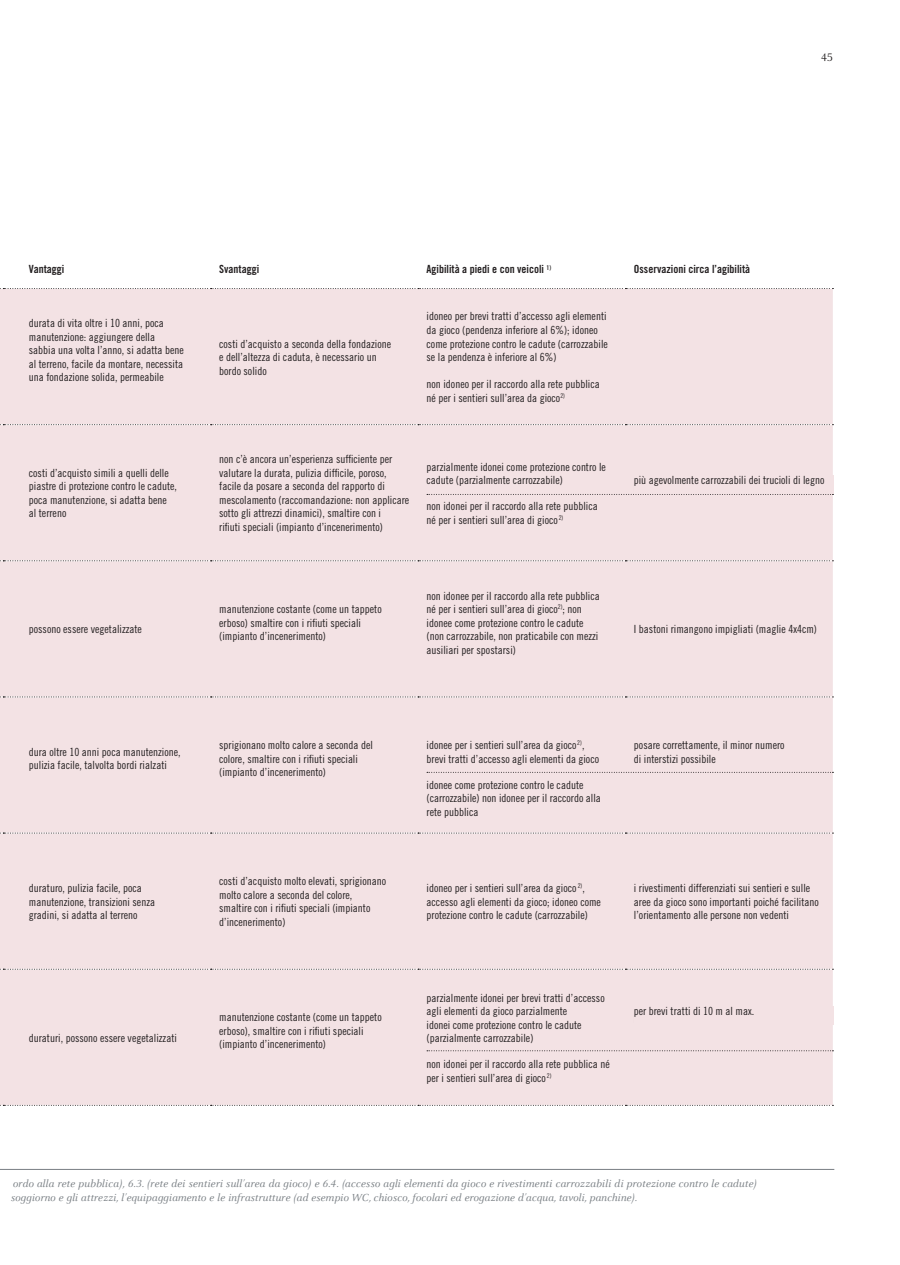
<style>
.page{position:relative;width:900px;height:1265px;background:#fff}
.page>*{position:absolute;margin:0;border:0;box-sizing:border-box;transform-origin:0 0}
.t1{font:12px "Celeste Caps";color:#231f20}
.t2{font:11.25px/13.5px "Trade Gothic Cond Eighteen";color:#231f20}
.t3{font:italic 11.25px/14.2px "Celeste";letter-spacing:.01em;color:#787e83}
.t4{font:11.25px "Trade Gothic Bold Cond Twenty";color:#231f20}
.s1{font-family:"Celeste Caps"}
</style>
<div class="page">
<div style="left:0;top:289px;width:832px;height:815px;background:#f3e2e4"></div>
<svg style="left:0;top:424px;width:833px;height:1px"></svg>
<svg style="left:0;top:560px;width:833px;height:1px"></svg>
<svg style="left:0;top:696px;width:833px;height:1px"></svg>
<svg style="left:0;top:832px;width:833px;height:1px"></svg>
<svg style="left:0;top:968px;width:833px;height:1px"></svg>
<svg style="left:0;top:1104px;width:833px;height:1px"></svg>
<svg style="left:0;top:288px;width:833px;height:1px"></svg>
<svg style="left:427px;top:494px;width:406px;height:1px"></svg>
<svg style="left:427px;top:772px;width:406px;height:1px"></svg>
<svg style="left:427px;top:1050px;width:406px;height:1px"></svg>
<hr style="left:0;top:1169px;width:834px;height:1px;background:#787e83">
<div style="left:633px;top:475px;width:200px;height:18px;background:#f3e2e4"></div>
<div style="left:633px;top:1006px;width:200px;height:18px;background:#f3e2e4"></div>
<p class="t1" style="left:821px;top:51px;width:13px">45</p>
<p class="t4" style="left:29px;top:262px;width:37px">Vantaggi</p>
<p class="t4" style="left:219px;top:262px;width:41px">Svantaggi</p>
<p class="t4" style="left:426px;top:262px;width:126px">Agibilità a piedi e con veicoli <sup>1)</sup></p>
<p class="t4" style="left:634px;top:262px;width:118px">Osservazioni circa l’agibilità</p>
<p class="t2" style="left:29px;top:316px;width:156px">durata di vita oltre i 10 anni, poca manutenzione: aggiungere della sabbia una volta l’anno, si adatta bene al terreno, facile da montare, necessita una fondazione solida, permeabile</p>
<p class="t2" style="left:219px;top:336px;width:173px">costi d’acquisto a seconda della fondazione e dell’altezza di caduta, è necessario un bordo solido</p>
<p class="t2" style="left:426px;top:309px;width:183px">idoneo per brevi tratti d’accesso agli elementi da gioco (pendenza inferiore al 6%); idoneo come protezione contro le cadute (carrozzabile se la pendenza è inferiore al 6%)</p>
<p class="t2" style="left:426px;top:377px;width:175px">non idoneo per il raccordo alla rete pubblica né per i sentieri sull’area da gioco<sup>2)</sup></p>
<p class="t2" style="left:29px;top:466px;width:150px">costi d’acquisto simili a quelli delle piastre di protezione contro le cadute, poca manutenzione, si adatta bene al terreno</p>
<p class="t2" style="left:29px;top:622px;width:115px">possono essere vegetalizzate</p>
<p class="t2" style="left:219px;top:452px;width:191px">non c’è ancora un’esperienza sufficiente per valutare la durata, pulizia difficile, poroso, facile da posare a seconda del rapporto di mescolamento (raccomandazione: non applicare sotto gli attrezzi dinamici), smaltire con i<br>rifiuti speciali (impianto d’incenerimento)</p>
<p class="t2" style="left:426px;top:459px;width:181px">parzialmente idonei come protezione contro le cadute (parzialmente carrozzabile)</p>
<p class="t2" style="left:426px;top:499px;width:173px">non idonei per il raccordo alla rete pubblica né per i sentieri sull’area di gioco <sup>2)</sup></p>
<p class="t2" style="left:219px;top:602px;width:164px">manutenzione costante (come un tappeto erboso) smaltire con i rifiuti speciali (impianto d’incenerimento)</p>
<p class="t2" style="left:426px;top:588px;width:175px">non idonee per il raccordo alla rete pubblica né per i sentieri sull’area di gioco<sup>2)</sup>; non idonee come protezione contro le cadute (non carrozzabile, non praticabile con mezzi ausiliari per spostarsi)</p>
<p class="t2" style="left:633px;top:473px;width:192px">più agevolmente carrozzabili dei trucioli di legno</p>
<p class="t2" style="left:634px;top:622px;width:185px">I bastoni rimangono impigliati (maglie 4x4cm)</p>
<p class="t2" style="left:29px;top:745px;width:153px">dura oltre 10 anni poca manutenzione, pulizia facile, talvolta bordi rialzati</p>
<p class="t2" style="left:219px;top:738px;width:155px">sprigionano molto calore a seconda del colore, smaltire con i rifiuti speciali (impianto d’incenerimento)</p>
<p class="t2" style="left:426px;top:738px;width:174px">idonee per i sentieri sull’area da gioco<sup>2)</sup>, brevi tratti d’accesso agli elementi da gioco</p>
<p class="t2" style="left:426px;top:778px;width:176px">idonee come protezione contro le cadute (carrozzabile) non idonee per il raccordo alla rete pubblica</p>
<p class="t2" style="left:634px;top:738px;width:152px">posare correttamente, il minor numero di interstizi possibile</p>
<p class="t2" style="left:29px;top:881px;width:128px">duraturo, pulizia facile, poca manutenzione, transizioni senza gradini, si adatta al terreno</p>
<p class="t2" style="left:219px;top:874px;width:168px">costi d’acquisto molto elevati, sprigionano molto calore a seconda del colore, smaltire con i rifiuti speciali (impianto d’incenerimento)</p>
<p class="t2" style="left:426px;top:881px;width:176px">idoneo per i sentieri sull’area da gioco <sup>2)</sup>, accesso agli elementi da gioco; idoneo come protezione contro le cadute (carrozzabile)</p>
<p class="t2" style="left:634px;top:881px;width:186px">i rivestimenti differenziati sui sentieri e sulle aree da gioco sono importanti poiché facilitano l’orientamento alle persone non vedenti</p>
<p class="t2" style="left:29px;top:1030px;width:150px">duraturi, possono essere vegetalizzati</p>
<p class="t2" style="left:219px;top:1010px;width:164px">manutenzione costante (come un tappeto erboso), smaltire con i rifiuti speciali (impianto d’incenerimento)</p>
<p class="t2" style="left:426px;top:990px;width:180px">parzialmente idonei per brevi tratti d’accesso agli elementi da gioco parzialmente<br>idonei come protezione contro le cadute (parzialmente carrozzabile)</p>
<p class="t2" style="left:426px;top:1057px;width:185px">non idonei per il raccordo alla rete pubblica né per i sentieri sull’area di gioco <sup>2)</sup></p>
<p class="t2" style="left:633px;top:1004px;width:122px">per brevi tratti di 10 m al max.</p>
<p class="t2" style="left:634px;top:1010px;width:122px">per brevi tratti di 10 m al max.</p>
<p class="t3" style="left:11px;top:1176px;width:747px">ordo alla rete pubblica), <span class="s1">6.3.</span> (rete dei sentieri sull’area da gioco) e <span class="s1">6.4.</span> (accesso agli elementi da gioco e rivestimenti carrozzabili di protezione contro le cadute) soggiorno e gli attrezzi, l’equipaggiamento e le infrastrutture (ad esempio WC, chiosco, focolari ed erogazione d’acqua, tavoli, panchine).</p>
</div>
